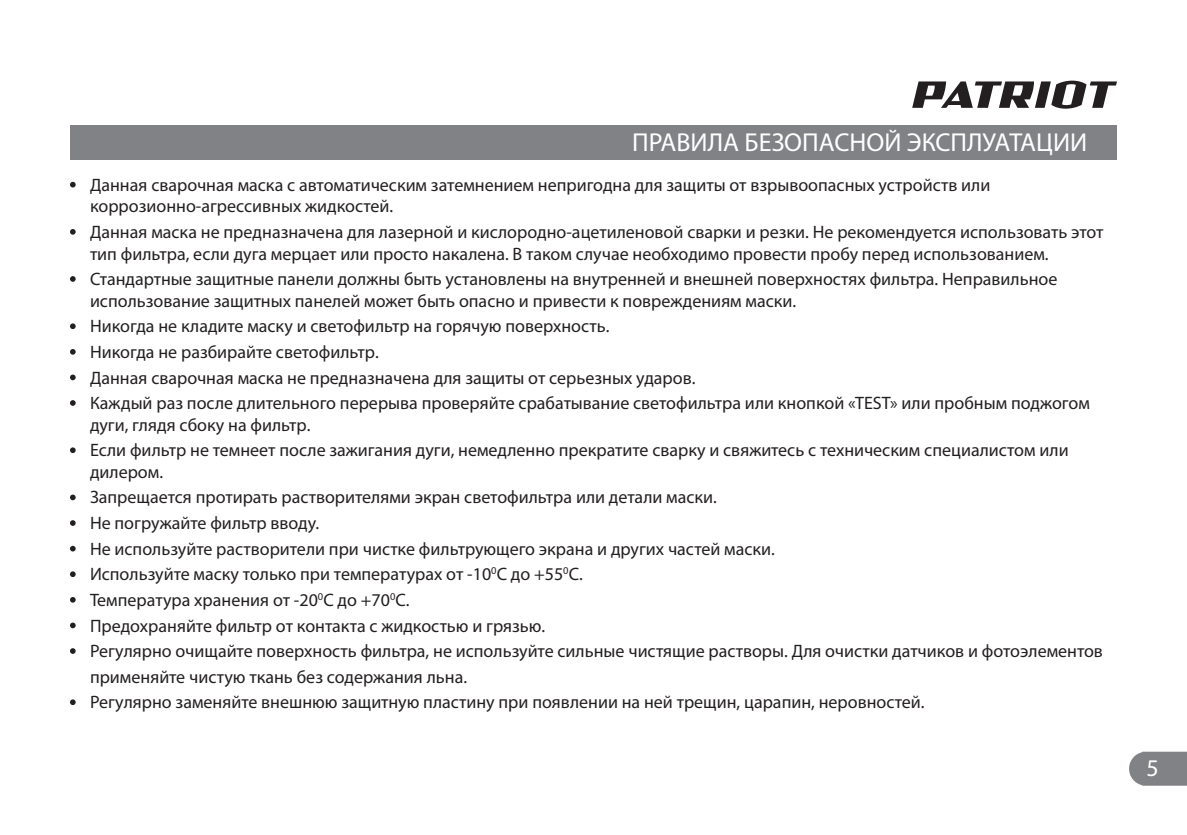
<style>
.page{position:relative;width:1187px;height:835px;background:#fff}
.page>*{position:absolute;margin:0;border:0;box-sizing:border-box;transform-origin:0 0}
.t1{font:26px "Myriad Pro";color:#fff}
.t2{font:24px "Myriad Pro";color:#fff}
.t3{font:18px/25.6px "Myriad Pro";color:#231f20}
</style>
<div class="page">
<div style="left:70px;top:125px;width:1047px;height:34px;background:#808285"></div>
<svg style="left:912px;top:81px;width:205px;height:28px"></svg>
<svg style="left:1129px;top:752px;width:57px;height:34px"></svg>
<svg style="left:70px;top:182px;width:6px;height:5px"></svg>
<svg style="left:70px;top:229px;width:6px;height:6px"></svg>
<svg style="left:70px;top:276px;width:6px;height:6px"></svg>
<svg style="left:70px;top:323px;width:6px;height:6px"></svg>
<svg style="left:70px;top:349px;width:6px;height:6px"></svg>
<svg style="left:70px;top:375px;width:6px;height:5px"></svg>
<svg style="left:70px;top:400px;width:6px;height:6px"></svg>
<svg style="left:70px;top:447px;width:6px;height:6px"></svg>
<svg style="left:70px;top:495px;width:6px;height:5px"></svg>
<svg style="left:70px;top:520px;width:6px;height:6px"></svg>
<svg style="left:70px;top:546px;width:6px;height:5px"></svg>
<svg style="left:70px;top:571px;width:6px;height:6px"></svg>
<svg style="left:70px;top:597px;width:6px;height:6px"></svg>
<svg style="left:70px;top:623px;width:6px;height:5px"></svg>
<svg style="left:70px;top:648px;width:6px;height:6px"></svg>
<svg style="left:70px;top:699px;width:6px;height:6px"></svg>
<h1 class="t1" style="left:632px;top:130px;width:456px">ПРАВИЛА БЕЗОПАСНОЙ ЭКСПЛУАТАЦИИ</h1>
<p class="t3" style="left:90px;top:175px;width:901px;line-height:21.6px">Данная сварочная маска с автоматическим затемнением непригодна для защиты от взрывоопасных устройств или коррозионно-агрессивных жидкостей.</p>
<p class="t3" style="left:90px;top:222px;width:1015px;line-height:21.6px">Данная маска не предназначена для лазерной и кислородно-ацетиленовой сварки и резки. Не рекомендуется использовать этот тип фильтра, если дуга мерцает или просто накалена. В таком случае необходимо провести пробу перед использованием.</p>
<p class="t3" style="left:90px;top:269px;width:969px;line-height:21.6px">Стандартные защитные панели должны быть установлены на внутренней и внешней поверхностях фильтра. Неправильное использование защитных панелей может быть опасно и привести к повреждениям маски.</p>
<p class="t3" style="left:90px;top:314px;width:1001px">Никогда не кладите маску и светофильтр на горячую поверхность.<br>Никогда не разбирайте светофильтр.<br>Данная сварочная маска не предназначена для защиты от серьезных ударов.<br>Каждый раз после длительного перерыва проверяйте срабатывание светофильтра или кнопкой «TEST» или пробным поджогом</p>
<p class="t3" style="left:90px;top:413px;width:980px">дуги, глядя сбоку на фильтр.<br>Если фильтр не темнеет после зажигания дуги, немедленно прекратите сварку и свяжитесь с техническим специалистом или</p>
<p class="t3" style="left:90px;top:460px;width:1014px">дилером.<br>Запрещается протирать растворителями экран светофильтра или детали маски.<br>Не погружайте фильтр вводу.<br>Не используйте растворители при чистке фильтрующего экрана и других частей маски.<br>Используйте маску только при температурах от -10<sup>0</sup>С до +55<sup>0</sup>С.<br>Температура хранения от -20<sup>0</sup>С до +70<sup>0</sup>С.<br>Предохраняйте фильтр от контакта с жидкостью и грязью.<br>Регулярно очищайте поверхность фильтра, не используйте сильные чистящие растворы. Для очистки датчиков и фотоэлементов применяйте чистую ткань без содержания льна.<br>Регулярно заменяйте внешнюю защитную пластину при появлении на ней трещин, царапин, неровностей.</p>
<h2 class="t2" style="left:1146px;top:756px;width:14px">5</h2>
</div>
